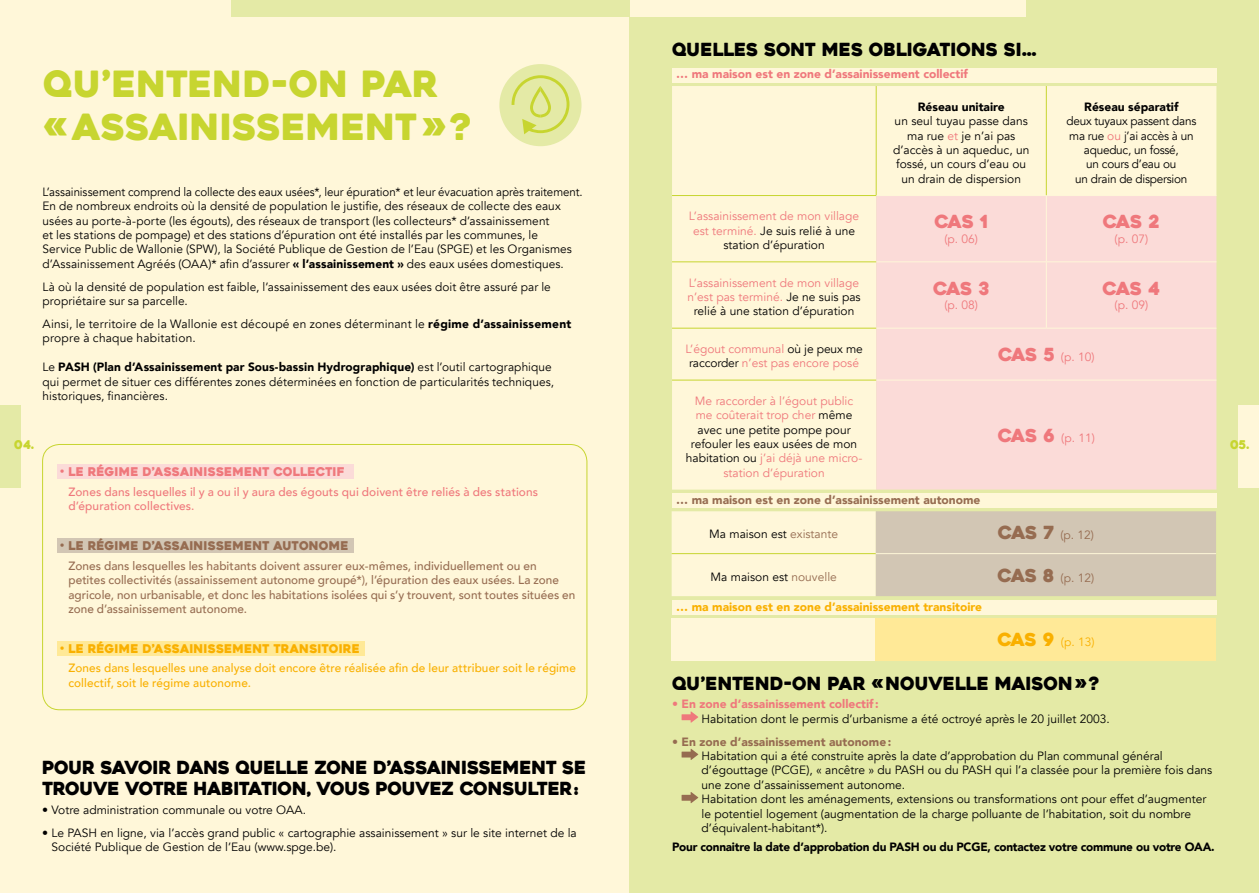
<style>
.page{position:relative;width:1259px;height:893px;background:#fff7d9}
.page>*{position:absolute;margin:0;border:0;box-sizing:border-box;transform-origin:0 0}
.t1{font:36px/43.2px "Heavitas";color:#c7d530}
.t2{font:18px/21.6px "Heavitas";letter-spacing:-.015em;color:#000}
.t3{font:18px "Heavitas";letter-spacing:-.025em;color:#ef787c}
.t4{font:12px/14.4px "Avenir";color:#000}
.t5{font:12px/14.4px "Avenir";color:#000;scale:.96 1}
.t6{font:12px/14.4px "Avenir";color:#ef787c;text-align:center}
.t7{font:500 12px/14.4px "Avenir";letter-spacing:.005em;color:#966c51}
.t8{font:500 12px/14.4px "Avenir";letter-spacing:.01em;color:#f9b000}
.t9{font:500 12px/14.4px "Avenir";letter-spacing:.01em;color:#ef787c}
.t10{font:12px/14.4px "Avenir";letter-spacing:-.02em;color:#000;text-align:center}
.t11{font:900 12px "Avenir";letter-spacing:-.02em;color:#000}
.t12{font:900 12px "Avenir";color:#ef787c}
.t13{font:900 12px "Avenir";color:#966c51}
.t14{font:900 12px "Avenir";color:#f9b000}
.t15{font:12px "Heavitas";letter-spacing:.005em;color:#f9b000}
.t16{font:12px "Heavitas";letter-spacing:.005em;color:#ef787c}
.t17{font:12px "Heavitas";letter-spacing:.005em;color:#966c51}
.t18{font:900 12px "Avenir";color:#000}
.t19{font:12px "Avenir";color:#966c51}
.t20{font:12px "Avenir";color:#f9b000}
.t21{font:12px "Heavitas";color:#c7d530}
.s1{color:#ef787c}
.s2{font-weight:900}
.s3{color:#000}
.s4{font-family:"Heavitas";font-size:18px}
.s5{color:#966c51}
</style>
<div class="page">
<div style="left:629px;top:0;width:630px;height:893px;background:#e4eaa6"></div>
<div style="left:0;top:405px;width:21px;height:83px;background:#e4eaa6"></div>
<div style="left:1237px;top:405px;width:22px;height:83px;background:#fff7d9"></div>
<div style="left:629px;top:0;width:397px;height:17px;background:#fff7d9"></div>
<div style="left:231px;top:0;width:398px;height:17px;background:#e4eaa6"></div>
<div style="left:499px;top:64px;width:82px;height:82px;background:#e4eaa6;border-radius:50%"></div>
<div style="left:672px;top:68px;width:544px;height:15px;background:#fff7d9"></div>
<div style="left:672px;top:493px;width:544px;height:15px;background:#fff7d9"></div>
<div style="left:672px;top:600px;width:544px;height:15px;background:#fff7d9"></div>
<div style="left:58px;top:538px;width:296px;height:15px;background:#d2c6b4"></div>
<div style="left:58px;top:464px;width:296px;height:15px;background:#fbdbd8"></div>
<div style="left:58px;top:641px;width:307px;height:15px;background:#ffe997"></div>
<svg style="left:672px;top:86px;width:544px;height:109px"></svg>
<svg style="left:672px;top:196px;width:204px;height:294px"></svg>
<div style="left:876px;top:196px;width:340px;height:294px;background:#fbdbd8"></div>
<hr style="left:876px;top:195px;width:170px;height:1px;background:#fff7d9">
<hr style="left:1046px;top:195px;width:170px;height:1px;background:#fff7d9">
<hr style="left:1046px;top:196px;width:1px;height:65px;background:#fff7d9">
<hr style="left:876px;top:261px;width:170px;height:1px;background:#fff7d9">
<hr style="left:1046px;top:261px;width:170px;height:1px;background:#fff7d9">
<hr style="left:1046px;top:262px;width:1px;height:66px;background:#fff7d9">
<hr style="left:876px;top:328px;width:170px;height:1px;background:#fff7d9">
<hr style="left:1046px;top:328px;width:170px;height:1px;background:#fff7d9">
<hr style="left:876px;top:380px;width:170px;height:1px;background:#fff7d9">
<hr style="left:1046px;top:380px;width:170px;height:1px;background:#fff7d9">
<hr style="left:672px;top:195px;width:204px;height:1px;background:#c7d530">
<hr style="left:672px;top:261px;width:204px;height:1px;background:#c7d530">
<hr style="left:672px;top:328px;width:204px;height:1px;background:#c7d530">
<hr style="left:672px;top:380px;width:204px;height:1px;background:#c7d530">
<hr style="left:876px;top:86px;width:1px;height:109px;background:#c7d530">
<hr style="left:1046px;top:86px;width:1px;height:109px;background:#c7d530">
<div style="left:42px;top:444px;width:545px;height:266px;border:1px solid #c7d530;border-radius:17px"></div>
<svg style="left:681px;top:711px;width:17px;height:12px"></svg>
<svg style="left:681px;top:749px;width:17px;height:11px"></svg>
<svg style="left:681px;top:792px;width:17px;height:11px"></svg>
<svg style="left:511px;top:75px;width:58px;height:59px"></svg>
<svg style="left:671px;top:511px;width:545px;height:85px"></svg>
<hr style="left:671px;top:553px;width:205px;height:1px;background:#c7d530">
<hr style="left:876px;top:553px;width:340px;height:1px;background:#fff7d9">
<div style="left:671px;top:618px;width:205px;height:43px;background:#fff7d9"></div>
<div style="left:876px;top:618px;width:340px;height:43px;background:#ffe997"></div>
<h2 class="t2" style="left:672px;top:39px;width:366px">QUELLES SONT MES OBLIGATIONS SI…</h2>
<p class="t12" style="left:676px;top:64px;width:293px">… ma maison est en zone d’assainissement collectif</p>
<h1 class="t1" style="left:43px;top:63px;width:430px">QU’ENTEND-ON PAR «ASSAINISSEMENT»?</h1>
<p class="t18" style="left:1084px;top:96px;width:96px">Réseau séparatif</p>
<p class="t10" style="left:1066px;top:114px;width:131px">deux tuyaux passent dans ma rue <span class="s1">ou</span> j’ai accès à un aqueduc, un fossé,<br>un cours d’eau ou<br>un drain de dispersion</p>
<p class="t18" style="left:917px;top:96px;width:88px">Réseau unitaire</p>
<p class="t4" style="left:893px;top:114px;width:138px;text-align:center">un seul tuyau passe dans ma rue <span class="s1">et</span> je n’ai pas d’accès à un aqueduc, un fossé, un cours d’eau ou un drain de dispersion</p>
<p class="t5" style="left:43px;top:185px;width:564px">L’assainissement comprend la collecte des eaux usées*, leur épuration* et leur évacuation après traitement.<br>En de nombreux endroits où la densité de population le justifie, des réseaux de collecte des eaux usées au porte-à-porte (les égouts), des réseaux de transport (les collecteurs* d’assainissement<br>et les stations de pompage) et des stations d’épuration ont été installés par les communes, le<br>Service Public de Wallonie (SPW), la Société Publique de Gestion de l’Eau (SPGE) et les Organismes d’Assainissement Agréés (OAA)* afin d’assurer <span class="s2">« l’assainissement »</span> des eaux usées domestiques.</p>
<p class="t4" style="left:43px;top:280px;width:510px">Là où la densité de population est faible, l’assainissement des eaux usées doit être assuré par le propriétaire sur sa parcelle.</p>
<p class="t4" style="left:43px;top:317px;width:530px">Ainsi, le territoire de la Wallonie est découpé en zones déterminant le <span class="s2">régime d’assainissement </span>propre à chaque habitation.</p>
<p class="t4" style="left:43px;top:360px;width:513px">Le <span class="s2">PASH (Plan d’Assainissement par Sous-bassin Hydrographique)</span> est l’outil cartographique qui permet de situer ces différentes zones déterminées en fonction de particularités techniques, historiques, financières.</p>
<p class="t6" style="left:689px;top:209px;width:172px">L’assainissement de mon village est terminé. <span class="s3">Je suis relié à une station d’épuration</span></p>
<h2 class="t3" style="left:934px;top:211px;width:55px">CAS 1</h2>
<h2 class="t3" style="left:1102px;top:211px;width:59px">CAS 2</h2>
<p class="t6" style="left:1114px;top:232px;width:35px">(p. 07)</p>
<p class="t6" style="left:944px;top:232px;width:35px">(p. 06)</p>
<p class="t6" style="left:687px;top:275px;width:175px">L’assainissement de mon village n’est pas terminé. <span class="s3">Je ne suis pas relié à une station d’épuration</span></p>
<h2 class="t3" style="left:933px;top:277px;width:58px">CAS 3</h2>
<h2 class="t3" style="left:1102px;top:277px;width:59px">CAS 4</h2>
<p class="t6" style="left:1114px;top:298px;width:35px">(p. 09)</p>
<p class="t6" style="left:944px;top:298px;width:35px">(p. 08)</p>
<p class="t6" style="left:685px;top:342px;width:179px">L’égout communal <span class="s3">où je peux me raccorder</span> n’est pas encore posé</p>
<p class="t6" style="left:998px;top:350px;width:98px"><span class="s4">CAS 5</span> (p. 10)</p>
<p class="t6" style="left:686px;top:394px;width:178px">Me raccorder à l’égout public me coûterait trop cher <span class="s3">même avec une petite pompe pour refouler les eaux usées de mon habitation ou</span> j’ai déjà une micro&shy;station d’épuration</p>
<p class="t6" style="left:997px;top:430px;width:99px"><span class="s4">CAS 6</span> (p. 11)</p>
<p class="t21" style="left:14px;top:437px;width:21px">04.</p>
<p class="t21" style="left:1230px;top:437px;width:21px">05.</p>
<p class="t16" style="left:60px;top:465px;width:286px">• LE RÉGIME D’ASSAINISSEMENT COLLECTIF</p>
<p class="t9" style="left:68px;top:484px;width:471px">Zones dans lesquelles il y a ou il y aura des égouts qui doivent être reliés à des stations d’épuration collectives.</p>
<p class="t17" style="left:60px;top:538px;width:290px">• LE RÉGIME D’ASSAINISSEMENT AUTONOME</p>
<p class="t7" style="left:68px;top:558px;width:508px">Zones dans lesquelles les habitants doivent assurer eux-mêmes, individuellement ou en petites collectivités (assainissement autonome groupé*), l’épuration des eaux usées. La zone agricole, non urbanisable, et donc les habitations isolées qui s’y trouvent, sont toutes situées en zone d’assainissement autonome.</p>
<p class="t15" style="left:60px;top:641px;width:301px">• LE RÉGIME D’ASSAINISSEMENT TRANSITOIRE</p>
<p class="t8" style="left:68px;top:660px;width:509px">Zones dans lesquelles une analyse doit encore être réalisée afin de leur attribuer soit le régime collectif, soit le régime autonome.</p>
<p class="t13" style="left:676px;top:490px;width:306px">… ma maison est en zone d’assainissement autonome</p>
<p class="t4" style="left:709px;top:527px;width:130px">Ma maison est <span class="s5">existante</span></p>
<p class="t19" style="left:998px;top:528px;width:98px"><span class="s4">CAS 7</span> (p. 12)</p>
<p class="t4" style="left:710px;top:570px;width:128px">Ma maison est <span class="s5">nouvelle</span></p>
<p class="t19" style="left:997px;top:570px;width:98px"><span class="s4">CAS 8</span> (p. 12)</p>
<p class="t14" style="left:676px;top:597px;width:307px">… ma maison est en zone d’assainissement transitoire</p>
<p class="t20" style="left:997px;top:635px;width:99px"><span class="s4">CAS 9</span> (p. 13)</p>
<h2 class="t2" style="left:672px;top:672px;width:429px">QU’ENTEND-ON PAR «NOUVELLE MAISON»?</h2>
<p class="t12" style="left:672px;top:694px;width:208px">• En zone d’assainissement collectif:</p>
<p class="t4" style="left:701px;top:712px;width:409px">Habitation dont le permis d’urbanisme a été octroyé après le 20 juillet 2003.</p>
<p class="t13" style="left:672px;top:731px;width:221px">• En zone d’assainissement autonome:</p>
<p class="t4" style="left:701px;top:749px;width:512px">Habitation qui a été construite après la date d’approbation du Plan communal général d’égouttage (PCGE), « ancêtre » du PASH ou du PASH qui l’a classée pour la première fois dans une zone d’assainissement autonome.<br>Habitation dont les aménagements, extensions ou transformations ont pour effet d’augmenter le potentiel logement (augmentation de la charge polluante de l’habitation, soit du nombre d’équivalent-habitant*).</p>
<p class="t11" style="left:672px;top:836px;width:544px">Pour connaitre la date d’approbation du PASH ou du PCGE, contactez votre commune ou votre OAA.</p>
<h2 class="t2" style="left:42px;top:756px;width:545px">POUR SAVOIR DANS QUELLE ZONE D’ASSAINISSEMENT SE<br>TROUVE VOTRE HABITATION, VOUS POUVEZ CONSULTER:</h2>
<p class="t4" style="left:42px;top:803px;width:265px">• Votre administration communale ou votre OAA.</p>
<p class="t4" style="left:52px;top:826px;width:527px;text-indent:-9px">• Le PASH en ligne, via l’accès grand public « cartographie assainissement » sur le site internet de la<br>Société Publique de Gestion de l’Eau (www.spge.be).</p>
</div>
